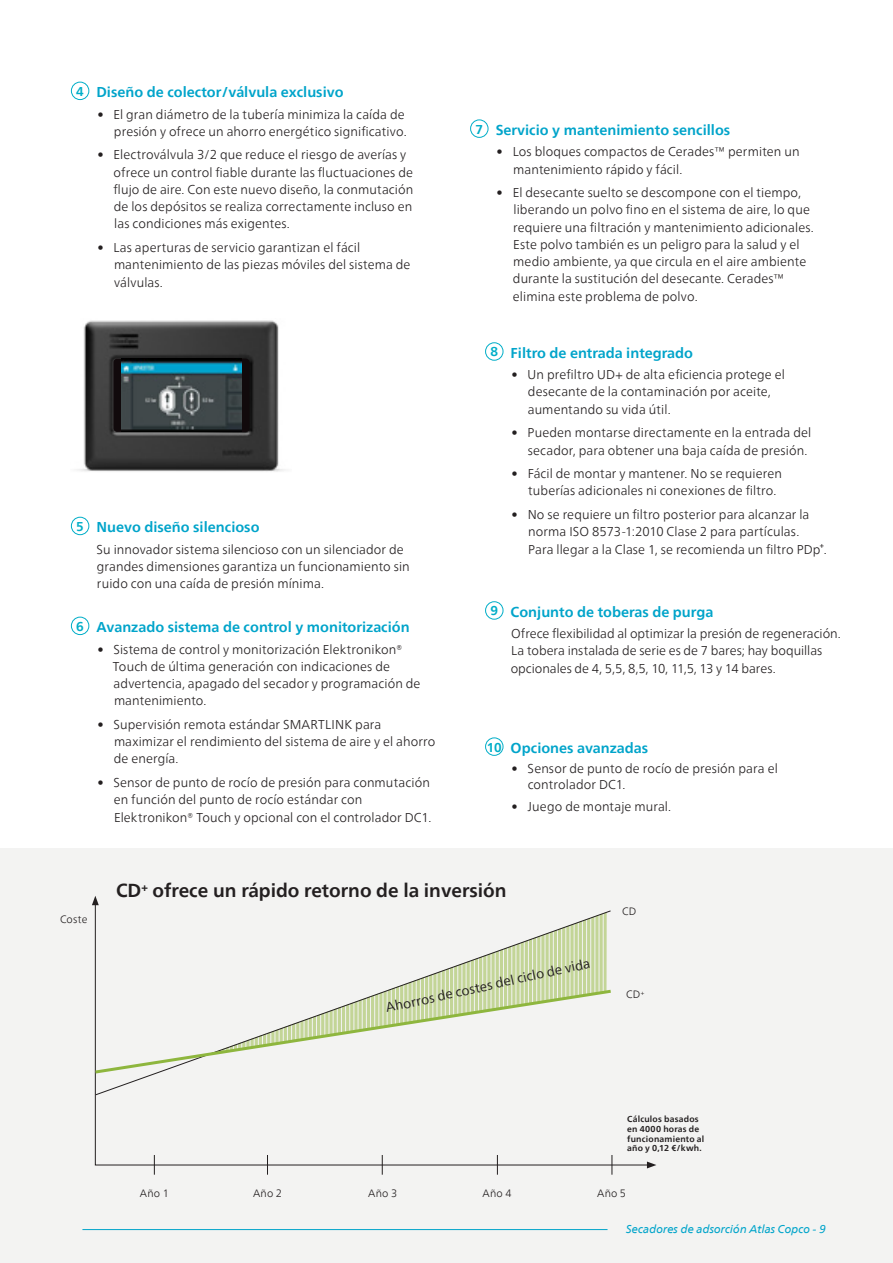
<style>
.page{position:relative;width:893px;height:1263px;background:#fff}
.page>*{position:absolute;margin:0;border:0;box-sizing:border-box;transform-origin:0 0}
.t1{font:700 18.75px "Neue Frutiger World";color:#231f20}
.t2{font:700 14.25px "Neue Frutiger World";color:#00a4ca}
.t3{font:13.2px "Neue Frutiger World";color:#231f20}
.t4{font:300 12.75px/17.2px "Neue Frutiger World";letter-spacing:.01em;color:#231f20}
.t5{font:italic 11.25px "Neue Frutiger World";color:#00a4ca}
.t6{font:300 10.65px "Neue Frutiger World";letter-spacing:.02em;color:#231f20}
.t7{font:700 8.55px/9.8px "Neue Frutiger World";letter-spacing:.025em;color:#231f20}
.s1{font-size:12.75px;color:#00aec8}
</style>
<div class="page">
<div style="left:0;top:848px;width:893px;height:415px;background:#f3f3f2"></div>
<hr style="left:82px;top:1229px;width:525px;height:1px;background:#00a4ca">
<div style="left:71px;top:617px;width:18px;height:18px;border:1px solid #00aec8;border-radius:50%"></div>
<div style="left:71px;top:517px;width:18px;height:18px;border:1px solid #00aec8;border-radius:50%"></div>
<div style="left:470px;top:119px;width:18px;height:19px;border:1px solid #00aec8;border-radius:50%"></div>
<div style="left:485px;top:342px;width:18px;height:19px;border:1px solid #00aec8;border-radius:50%"></div>
<div style="left:485px;top:737px;width:18px;height:19px;border:1px solid #00aec8;border-radius:50%"></div>
<div style="left:485px;top:601px;width:18px;height:19px;border:1px solid #00aec8;border-radius:50%"></div>
<div style="left:71px;top:82px;width:18px;height:18px;border:1px solid #00aec8;border-radius:50%"></div>
<svg style="left:95px;top:905px;width:552px;height:261px"></svg>
<svg style="left:92px;top:896px;width:7px;height:9px"></svg>
<svg style="left:647px;top:1161px;width:9px;height:7px"></svg>
<svg style="left:154px;top:1155px;width:1px;height:20px"></svg>
<svg style="left:267px;top:1155px;width:1px;height:20px"></svg>
<svg style="left:382px;top:1155px;width:1px;height:20px"></svg>
<svg style="left:497px;top:1155px;width:1px;height:20px"></svg>
<svg style="left:612px;top:1155px;width:1px;height:20px"></svg>
<svg style="left:95px;top:910px;width:516px;height:186px"></svg>
<svg style="left:94px;top:988px;width:520px;height:87px"></svg>
<img style="left:77px;top:320px;width:208px;height:152px">
<div style="left:113px;top:359px;width:136px;height:73px;background:#110a0c;border-radius:4px"></div>
<img style="left:121px;top:359px;width:120px;height:73px">
<p class="t2" style="left:76px;top:79px;width:269px"><span class="s1">4</span> Diseño de colector/válvula exclusivo</p>
<p class="t4" style="left:97px;top:105px;width:311px;text-align:right">• El gran diámetro de la tubería minimiza la caída de presión y ofrece un ahorro energético significativo.</p>
<p class="t4" style="left:114px;top:146px;width:301px;text-indent:-16px">• Electroválvula 3/2 que reduce el riesgo de averías y ofrece un control fiable durante las fluctuaciones de flujo de aire. Con este nuevo diseño, la conmutación de los depósitos se realiza correctamente incluso en las condiciones más exigentes.</p>
<p class="t4" style="left:114px;top:239px;width:298px;text-indent:-17px">• Las aperturas de servicio garantizan el fácil mantenimiento de las piezas móviles del sistema de válvulas.</p>
<p class="t2" style="left:76px;top:515px;width:185px"><span class="s1">5</span> Nuevo diseño silencioso</p>
<p class="t4" style="left:97px;top:541px;width:315px">Su innovador sistema silencioso con un silenciador de grandes dimensiones garantiza un funcionamiento sin ruido con una caída de presión mínima.</p>
<p class="t2" style="left:76px;top:614px;width:335px"><span class="s1">6</span> Avanzado sistema de control y monitorización</p>
<p class="t4" style="left:113px;top:640px;width:309px;text-indent:-16px">• Sistema de control y monitorización Elektronikon® Touch de última generación con indicaciones de advertencia, apagado del secador y programación de mantenimiento.</p>
<p class="t4" style="left:114px;top:716px;width:323px;text-indent:-16px">• Supervisión remota estándar SMARTLINK para maximizar el rendimiento del sistema de aire y el ahorro de energía.</p>
<p class="t4" style="left:114px;top:774px;width:319px;text-indent:-16px">• Sensor de punto de rocío de presión para conmutación en función del punto de rocío estándar con<br>Elektronikon® Touch y opcional con el controlador DC1.</p>
<p class="t2" style="left:475px;top:117px;width:256px"><span class="s1">7</span> Servicio y mantenimiento sencillos</p>
<p class="t4" style="left:513px;top:143px;width:288px;text-indent:-17px">• Los bloques compactos de Cerades™ permiten un mantenimiento rápido y fácil.</p>
<p class="t4" style="left:513px;top:184px;width:302px;text-indent:-16px">• El desecante suelto se descompone con el tiempo, liberando un polvo fino en el sistema de aire, lo que requiere una filtración y mantenimiento adicionales.<br>Este polvo también es un peligro para la salud y el medio ambiente, ya que circula en el aire ambiente durante la sustitución del desecante. Cerades™ elimina este problema de polvo.</p>
<p class="t2" style="left:490px;top:340px;width:204px"><span class="s1">8</span> Filtro de entrada integrado</p>
<p class="t4" style="left:528px;top:366px;width:259px;text-indent:-16px">• Un prefiltro UD+ de alta eficiencia protege el desecante de la contaminación por aceite, aumentando su vida útil.</p>
<p class="t4" style="left:512px;top:424px;width:301px;text-align:right">• Pueden montarse directamente en la entrada del secador, para obtener una baja caída de presión.</p>
<p class="t4" style="left:528px;top:465px;width:255px;text-indent:-17px">• Fácil de montar y mantener. No se requieren tuberías adicionales ni conexiones de filtro.</p>
<p class="t4" style="left:528px;top:506px;width:300px;text-indent:-17px">• No se requiere un filtro posterior para alcanzar la norma ISO 8573-1:2010 Clase 2 para partículas.<br>Para llegar a la Clase 1, se recomienda un filtro PDp⁺.</p>
<p class="t2" style="left:490px;top:599px;width:224px"><span class="s1">9</span> Conjunto de toberas de purga</p>
<p class="t4" style="left:511px;top:625px;width:332px">Ofrece flexibilidad al optimizar la presión de regeneración.<br>La tobera instalada de serie es de 7 bares; hay boquillas opcionales de 4, 5,5, 8,5, 10, 11,5, 13 y 14 bares.</p>
<p class="t2" style="left:487px;top:735px;width:163px"><span class="s1">10</span> Opciones avanzadas</p>
<p class="t4" style="left:528px;top:760px;width:252px;line-height:15.8px;text-indent:-16px">• Sensor de punto de rocío de presión para el controlador DC1.</p>
<p class="t4" style="left:512px;top:798px;width:161px">• Juego de montaje mural.</p>
<p class="t6" style="left:60px;top:911px;width:29px">Coste</p>
<h1 class="t1" style="left:116px;top:874px;width:392px">CD<sup>+</sup> ofrece un rápido retorno de la inversión</h1>
<p class="t3" style="left:384px;top:999px;width:211px;rotate:-13deg">Ahorros de costes del ciclo de vida</p>
<p class="t6" style="left:622px;top:903px;width:16px">CD</p>
<p class="t6" style="left:626px;top:986px;width:20px">CD<sup>+</sup></p>
<p class="t7" style="left:627px;top:1114px;width:78px">Cálculos basados en 4000 horas de funcionamiento al año y 0,12 €/kwh.</p>
<p class="t6" style="left:140px;top:1185px;width:30px">Año 1</p>
<p class="t6" style="left:253px;top:1185px;width:30px">Año 2</p>
<p class="t6" style="left:368px;top:1185px;width:30px">Año 3</p>
<p class="t6" style="left:483px;top:1185px;width:30px">Año 4</p>
<p class="t6" style="left:597px;top:1185px;width:30px">Año 5</p>
<p class="t5" style="left:626px;top:1220px;width:201px">Secadores de adsorción Atlas Copco - 9</p>
</div>
